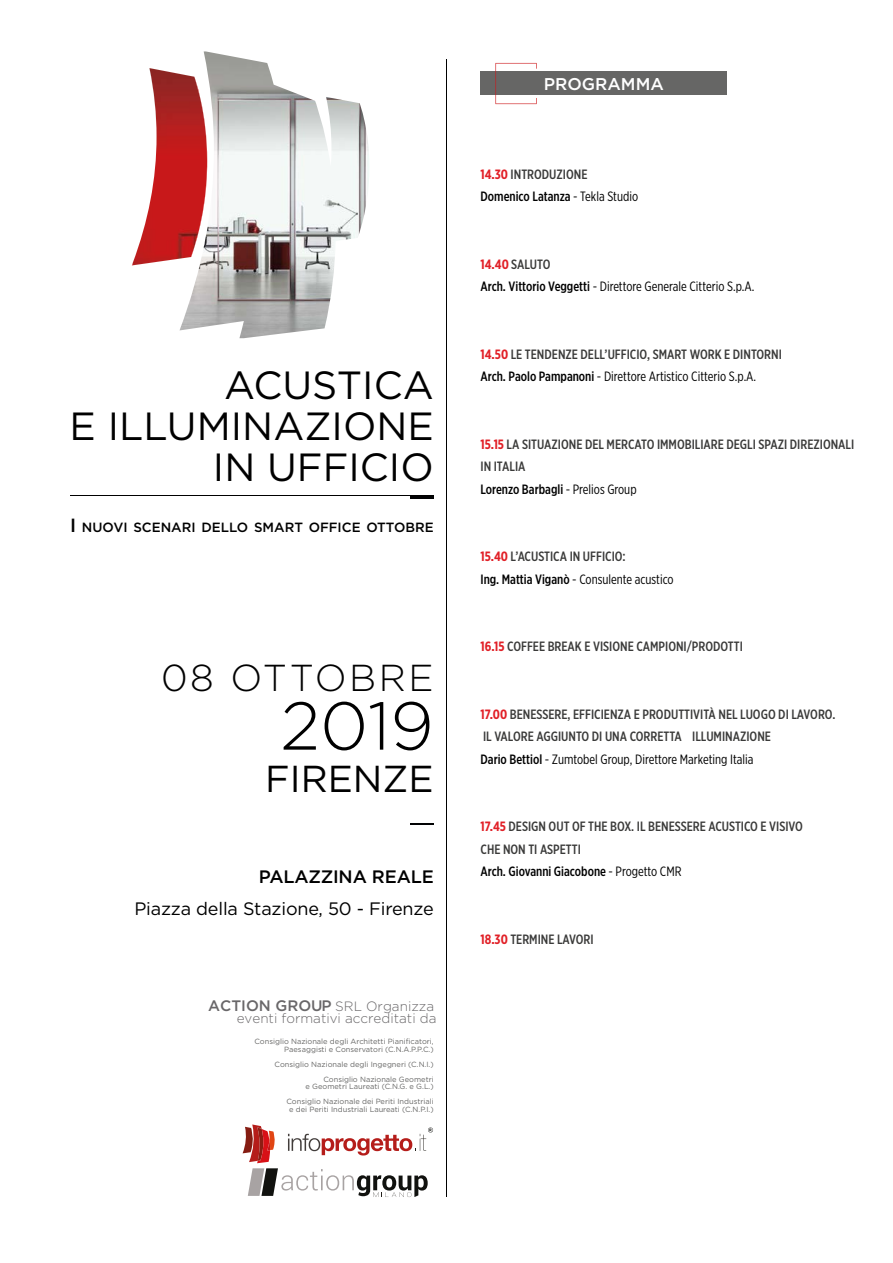
<style>
.page{position:relative;width:893px;height:1263px;background:#fff}
.page>*{position:absolute;margin:0;border:0;box-sizing:border-box;transform-origin:0 0}
.t1{font:300 67.5px "Gotham";color:#000}
.t2{font:39.3px/40.8px "Gotham";color:#000;text-align:right}
.t3{font:300 37.5px "Gotham";letter-spacing:.07em;color:#000}
.t4{font:37.5px "Gotham";color:#000}
.t5{font:18px "Gotham";letter-spacing:-.01em;color:#000}
.t6{font:500 18px "Gotham";letter-spacing:-.01em;color:#000}
.t7{font:500 16.95px "Gotham";color:#fff}
.t8{font:500 13.5px/22.5px "Gotham X Narrow";color:#3a3a39}
.t9{font:13.5px/22.5px "Gotham X Narrow";color:#000}
.t10{font:300 13.5px/12px "Gotham";color:#696769;text-align:right}
.t11{font:500 13.5px/22.5px "Gotham X Narrow";color:#000}
.t12{font:500 13.35px "Gotham";color:#000}
.t13{font:7.5px/15.1px "Gotham";color:#666665;text-align:right}
.s1{font-size:19.05px}
.s2{font-weight:500;font-size:15.15px}
.s3{font-weight:700;color:#e12027}
.s4{color:#3a3a39}
.s5{font-weight:400}
.s6{font-weight:500;color:#3a3a39}
.s7{font-weight:500}
.s8{color:#000}
.s9{font-weight:400;color:#000}
</style>
<div class="page">
<svg style="left:132px;top:68px;width:112px;height:271px"></svg>
<img style="left:180px;top:51px;width:189px;height:287px">
<hr style="left:446px;top:60px;width:1px;height:1137px;background:#000">
<hr style="left:410px;top:495px;width:24px;height:4px;background:#020304">
<hr style="left:70px;top:495px;width:364px;height:1px;background:#000">
<hr style="left:410px;top:823px;width:24px;height:2px;background:#020304">
<div style="left:480px;top:71px;width:247px;height:24px;background:#666665"></div>
<svg style="left:495px;top:63px;width:42px;height:41px"></svg>
<svg style="left:243px;top:1124px;width:190px;height:73px"></svg>
<h2 class="t2" style="left:70px;top:364px;width:366px">ACUSTICA<br>E ILLUMINAZIONE<br>IN UFFICIO</h2>
<p class="t12" style="left:70px;top:519px;width:365px"><span class="s1">I</span> NUOVI SCENARI DELLO SMART OFFICE OTTOBRE</p>
<h3 class="t3" style="left:161px;top:654px;width:274px">08 OTTOBRE</h3>
<h1 class="t1" style="left:280px;top:683px;width:155px">2019</h1>
<h3 class="t4" style="left:265px;top:754px;width:170px">FIRENZE</h3>
<h3 class="t6" style="left:259px;top:865px;width:176px">PALAZZINA REALE</h3>
<h3 class="t5" style="left:134px;top:897px;width:301px">Piazza della Stazione, 50 - Firenze</h3>
<p class="t10" style="left:208px;top:999px;width:230px"><span class="s2">ACTION GROUP</span> SRL Organizza eventi formativi accreditati da</p>
<p class="t13" style="left:254px;top:1037px;width:181px;line-height:7.5px">Consiglio Nazionale degli Architetti Pianificatori,<br>Paesaggisti e Conservatori (C.N.A.P.P.C.)</p>
<p class="t13" style="left:275px;top:1056px;width:161px">Consiglio Nazionale degli Ingegneri (C.N.I.)<br>Consiglio Nazionale Geometri</p>
<p class="t13" style="left:286px;top:1079px;width:149px">e Geometri Laureati (C.N.G. e G.L.)<br>Consiglio Nazionale dei Periti Industriali</p>
<p class="t13" style="left:289px;top:1101px;width:146px">e dei Periti Industriali Laureati (C.N.P.I.)</p>
<p class="t7" style="left:544px;top:73px;width:122px">PROGRAMMA</p>
<p class="t11" style="left:480px;top:163px;width:159px"><span class="s3">14.30</span> <span class="s4">INTRODUZIONE<br></span>Domenico Latanza <span class="s5">- Tekla Studio</span></p>
<p class="t9" style="left:480px;top:253px;width:276px"><span class="s3">14.40</span> <span class="s6">SALUTO<br></span><span class="s7">Arch. Vittorio Veggetti</span> - Direttore Generale Citterio S.p.A.</p>
<p class="t8" style="left:480px;top:343px;width:303px"><span class="s3">14.50</span> LE TENDENZE DELL’UFFICIO, SMART WORK E DINTORNI<br><span class="s8">Arch. Paolo Pampanoni</span> <span class="s9">- Direttore Artistico Citterio S.p.A.</span></p>
<p class="t8" style="left:480px;top:433px;width:375px"><span class="s3">15.15</span> LA SITUAZIONE DEL MERCATO IMMOBILIARE DEGLI SPAZI DIREZIONALI<br>IN ITALIA<br><span class="s8">Lorenzo Barbagli</span> <span class="s9">- Prelios Group</span></p>
<p class="t8" style="left:480px;top:545px;width:195px"><span class="s3">15.40</span> L’ACUSTICA IN UFFICIO:<br><span class="s8">Ing. Mattia Viganò</span> <span class="s9">- Consulente acustico</span></p>
<p class="t8" style="left:480px;top:635px;width:264px"><span class="s3">16.15</span> COFFEE BREAK E VISIONE CAMPIONI/PRODOTTI</p>
<p class="t8" style="left:480px;top:703px;width:356px"><span class="s3">17.00</span> BENESSERE, EFFICIENZA E PRODUTTIVITÀ NEL LUOGO DI LAVORO.<br>IL VALORE AGGIUNTO DI UNA CORRETTA ILLUMINAZIONE<br><span class="s8">Dario Bettiol</span> <span class="s9">- Zumtobel Group, Direttore Marketing Italia</span></p>
<p class="t8" style="left:480px;top:815px;width:324px"><span class="s3">17.45</span> DESIGN OUT OF THE BOX. IL BENESSERE ACUSTICO E VISIVO<br>CHE NON TI ASPETTI<br><span class="s8">Arch. Giovanni Giacobone</span> <span class="s9">- Progetto CMR</span></p>
<p class="t8" style="left:480px;top:928px;width:115px"><span class="s3">18.30</span> TERMINE LAVORI</p>
</div>
